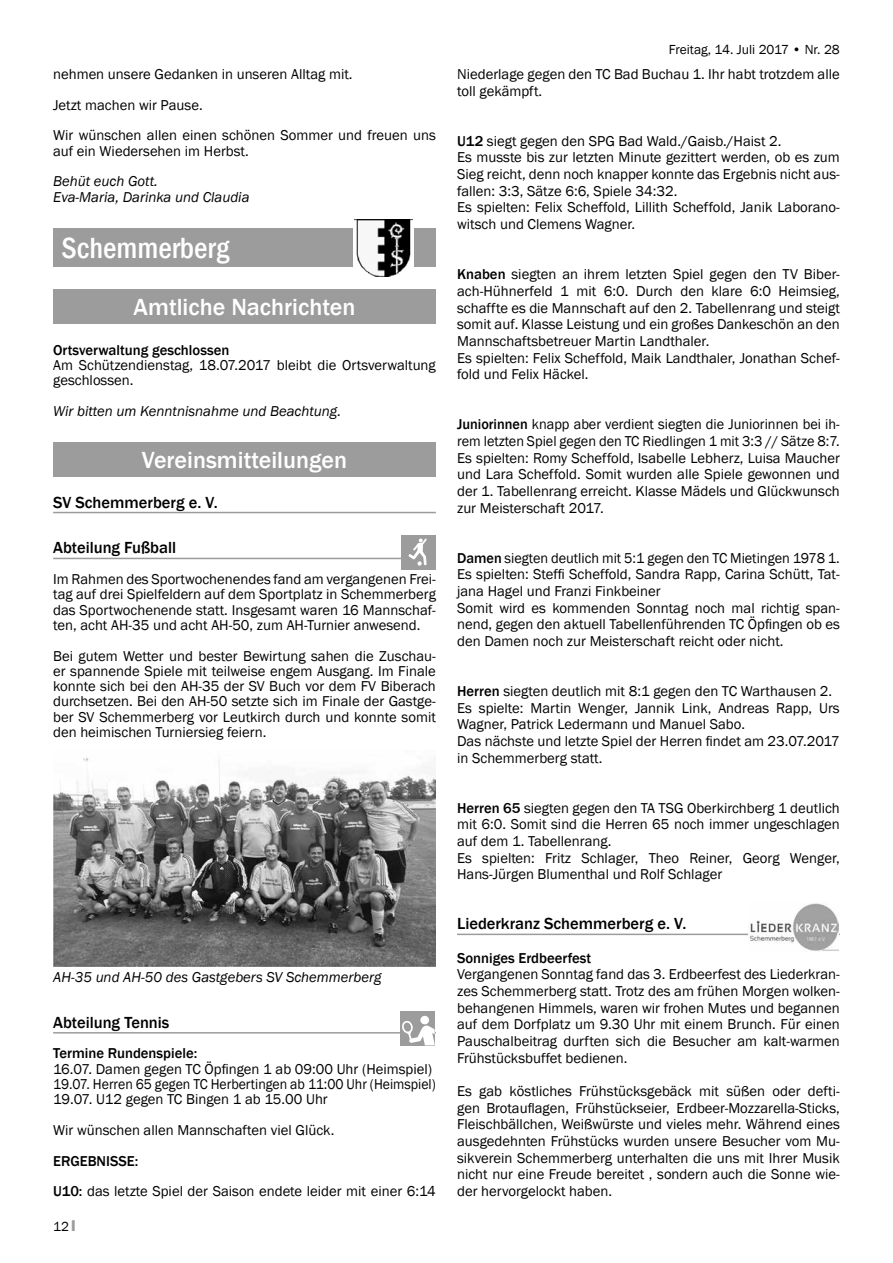
<style>
.page{position:relative;width:893px;height:1263px;background:#fff}
.page>*{position:absolute;margin:0;border:0;box-sizing:border-box;transform-origin:0 0}
.t1{font:500 condensed 30px "Franklin Gothic";color:#fff}
.t2{font:500 24px "Franklin Gothic";color:#fff}
.t3{font:500 16.5px "Franklin Gothic";color:#000}
.t4{font:14.7px/16.6px "Franklin Gothic";color:#000}
.t5{font:italic 14.7px/15.3px "Franklin Gothic";color:#000}
.t6{font:500 14.7px "Franklin Gothic";color:#000}
.t7{font:13.5px "Franklin Gothic";color:#000}
.s1{font-weight:500}
.s2{font-family:"Impact";color:#9c9c9d}
</style>
<div class="page">
<hr style="left:457px;top:934px;width:383px;height:1px;background:#9c9c9d">
<img style="left:748px;top:903px;width:91px;height:48px">
<hr style="left:53px;top:512px;width:383px;height:1px;background:#9c9c9d">
<hr style="left:53px;top:558px;width:383px;height:1px;background:#9c9c9d">
<hr style="left:53px;top:1032px;width:383px;height:1px;background:#9c9c9d">
<div style="left:53px;top:228px;width:383px;height:39px;background:#9c9c9d"></div>
<div style="left:354px;top:215px;width:60px;height:63px;background:#fff"></div>
<img style="left:355px;top:219px;width:57px;height:57px">
<div style="left:53px;top:290px;width:383px;height:34px;background:#9c9c9d"></div>
<div style="left:53px;top:443px;width:383px;height:34px;background:#9c9c9d"></div>
<div style="left:402px;top:535px;width:34px;height:34px;background:#9c9c9d"></div>
<svg style="left:409px;top:538px;width:18px;height:28px"></svg>
<img style="left:53px;top:757px;width:383px;height:209px">
<div style="left:400px;top:1011px;width:35px;height:34px;background:#9c9c9d"></div>
<svg style="left:402px;top:1016px;width:33px;height:29px"></svg>
<p class="t4" style="left:53px;top:59px;width:384px;line-height:30.6px">nehmen unsere Gedanken in unseren Alltag mit.<br>Jetzt machen wir Pause.<br>Wir wünschen allen einen schönen Sommer und freuen uns</p>
<p class="t4" style="left:53px;top:143px;width:197px">auf ein Wiedersehen im Herbst.</p>
<p class="t5" style="left:53px;top:174px;width:198px">Behüt euch Gott.<br>Eva-Maria, Darinka und Claudia</p>
<h1 class="t1" style="left:62px;top:228px;width:169px">Schemmerberg</h1>
<h2 class="t2" style="left:134px;top:292px;width:223px">Amtliche Nachrichten</h2>
<p class="t6" style="left:53px;top:340px;width:178px">Ortsverwaltung geschlossen</p>
<p class="t4" style="left:53px;top:358px;width:384px;line-height:15.3px">Am Schützendienstag, 18.07.2017 bleibt die Ortsverwaltung geschlossen.</p>
<p class="t5" style="left:53px;top:403px;width:289px">Wir bitten um Kenntnisnahme und Beachtung.</p>
<h2 class="t2" style="left:142px;top:445px;width:207px">Vereinsmitteilungen</h2>
<p class="t3" style="left:53px;top:492px;width:166px">SV Schemmerberg e. V.</p>
<p class="t3" style="left:53px;top:538px;width:124px">Abteilung Fußball</p>
<p class="t4" style="left:53px;top:572px;width:384px;line-height:15.3px;text-align:justify">Im Rahmen des Sportwochenendes fand am vergangenen Frei&shy;tag auf drei Spielfeldern auf dem Sportplatz in Schemmerberg das Sportwochenende statt. Insgesamt waren 16 Mannschaf&shy;ten, acht AH-35 und acht AH-50, zum AH-Turnier anwesend.</p>
<p class="t4" style="left:53px;top:648px;width:384px;line-height:15.3px;text-align:justify">Bei gutem Wetter und bester Bewirtung sahen die Zuschau&shy;er spannende Spiele mit teilweise engem Ausgang. Im Finale konnte sich bei den AH-35 der SV Buch vor dem FV Biberach durchsetzen. Bei den AH-50 setzte sich im Finale der Gastge&shy;ber SV Schemmerberg vor Leutkirch durch und konnte somit den heimischen Turniersieg feiern.</p>
<p class="t5" style="left:53px;top:970px;width:330px">AH-35 und AH-50 des Gastgebers SV Schemmerberg</p>
<p class="t3" style="left:53px;top:1012px;width:118px">Abteilung Tennis</p>
<p class="t6" style="left:53px;top:1044px;width:146px">Termine Rundenspiele:</p>
<p class="t4" style="left:53px;top:1061px;width:384px;line-height:15.3px">16.07. Damen gegen TC Öpfingen 1 ab 09:00 Uhr (Heimspiel)<br>19.07. Herren 65 gegen TC Herbertingen ab 11:00 Uhr (Heimspiel)<br>19.07. U12 gegen TC Bingen 1 ab 15.00 Uhr</p>
<p class="t4" style="left:53px;top:1122px;width:283px">Wir wünschen allen Mannschaften viel Glück.</p>
<p class="t4" style="left:53px;top:1146px;width:384px;line-height:30.6px"><span class="s1">ERGEBNISSE:<br>U10:</span> das letzte Spiel der Saison endete leider mit einer 6:14</p>
<p class="t7" style="left:53px;top:1218px;width:24px">12 <span class="s2">I</span></p>
<p class="t7" style="left:669px;top:41px;width:172px">Freitag, 14. Juli 2017 • Nr. 28</p>
<p class="t4" style="left:457px;top:66px;width:384px">Niederlage gegen den TC Bad Buchau 1. Ihr habt trotzdem alle toll gekämpft.</p>
<p class="t4" style="left:457px;top:133px;width:384px"><span class="s1">U12</span> siegt gegen den SPG Bad Wald./Gaisb./Haist 2.<br>Es musste bis zur letzten Minute gezittert werden, ob es zum Sieg reicht, denn noch knapper konnte das Ergebnis nicht aus&shy;fallen: 3:3, Sätze 6:6, Spiele 34:32.<br>Es spielten: Felix Scheffold, Lillith Scheffold, Janik Laborano&shy;witsch und Clemens Wagner.</p>
<p class="t4" style="left:457px;top:266px;width:384px"><span class="s1">Knaben</span> siegten an ihrem letzten Spiel gegen den TV Biber&shy;ach-Hühnerfeld 1 mit 6:0. Durch den klare 6:0 Heimsieg, schaffte es die Mannschaft auf den 2. Tabellenrang und steigt somit auf. Klasse Leistung und ein großes Dankeschön an den Mannschaftsbetreuer Martin Landthaler.<br>Es spielten: Felix Scheffold, Maik Landthaler, Jonathan Schef&shy;fold und Felix Häckel.</p>
<p class="t4" style="left:457px;top:416px;width:384px;text-align:justify"><span class="s1">Juniorinnen</span> knapp aber verdient siegten die Juniorinnen bei ih&shy;rem letzten Spiel gegen den TC Riedlingen 1 mit 3:3 // Sätze 8:7.<br>Es spielten: Romy Scheffold, Isabelle Lebherz, Luisa Maucher und Lara Scheffold. Somit wurden alle Spiele gewonnen und der 1. Tabellenrang erreicht. Klasse Mädels und Glückwunsch zur Meisterschaft 2017.</p>
<p class="t4" style="left:457px;top:550px;width:384px"><span class="s1">Damen</span> siegten deutlich mit 5:1 gegen den TC Mietingen 1978 1.<br>Es spielten: Steffi Scheffold, Sandra Rapp, Carina Schütt, Tat&shy;jana Hagel und Franzi Finkbeiner<br>Somit wird es kommenden Sonntag noch mal richtig span&shy;nend, gegen den aktuell Tabellenführenden TC Öpfingen ob es den Damen noch zur Meisterschaft reicht oder nicht.</p>
<p class="t4" style="left:457px;top:683px;width:384px"><span class="s1">Herren</span> siegten deutlich mit 8:1 gegen den TC Warthausen 2.<br>Es spielte: Martin Wenger, Jannik Link, Andreas Rapp, Urs Wagner, Patrick Ledermann und Manuel Sabo.<br>Das nächste und letzte Spiel der Herren findet am 23.07.2017 in Schemmerberg statt.</p>
<p class="t4" style="left:457px;top:800px;width:384px"><span class="s1">Herren 65</span> siegten gegen den TA TSG Oberkirchberg 1 deutlich mit 6:0. Somit sind die Herren 65 noch immer ungeschlagen auf dem 1. Tabellenrang.<br>Es spielten: Fritz Schlager, Theo Reiner, Georg Wenger, Hans-Jürgen Blumenthal und Rolf Schlager</p>
<p class="t3" style="left:457px;top:914px;width:231px">Liederkranz Schemmerberg e. V.</p>
<p class="t6" style="left:457px;top:949px;width:136px">Sonniges Erdbeerfest</p>
<p class="t4" style="left:457px;top:966px;width:384px;text-align:justify">Vergangenen Sonntag fand das 3. Erdbeerfest des Liederkran&shy;zes Schemmerberg statt. Trotz des am frühen Morgen wolken&shy;behangenen Himmels, waren wir frohen Mutes und begannen auf dem Dorfplatz um 9.30 Uhr mit einem Brunch. Für einen Pauschalbeitrag durften sich die Besucher am kalt-warmen Frühstücksbuffet bedienen.</p>
<p class="t4" style="left:457px;top:1083px;width:384px;text-align:justify">Es gab köstliches Frühstücksgebäck mit süßen oder defti&shy;gen Brotauflagen, Frühstückseier, Erdbeer-Mozzarella-Sticks, Fleischbällchen, Weißwürste und vieles mehr. Während eines ausgedehnten Frühstücks wurden unsere Besucher vom Mu&shy;sikverein Schemmerberg unterhalten die uns mit Ihrer Musik nicht nur eine Freude bereitet , sondern auch die Sonne wie&shy;der hervorgelockt haben.</p>
</div>
